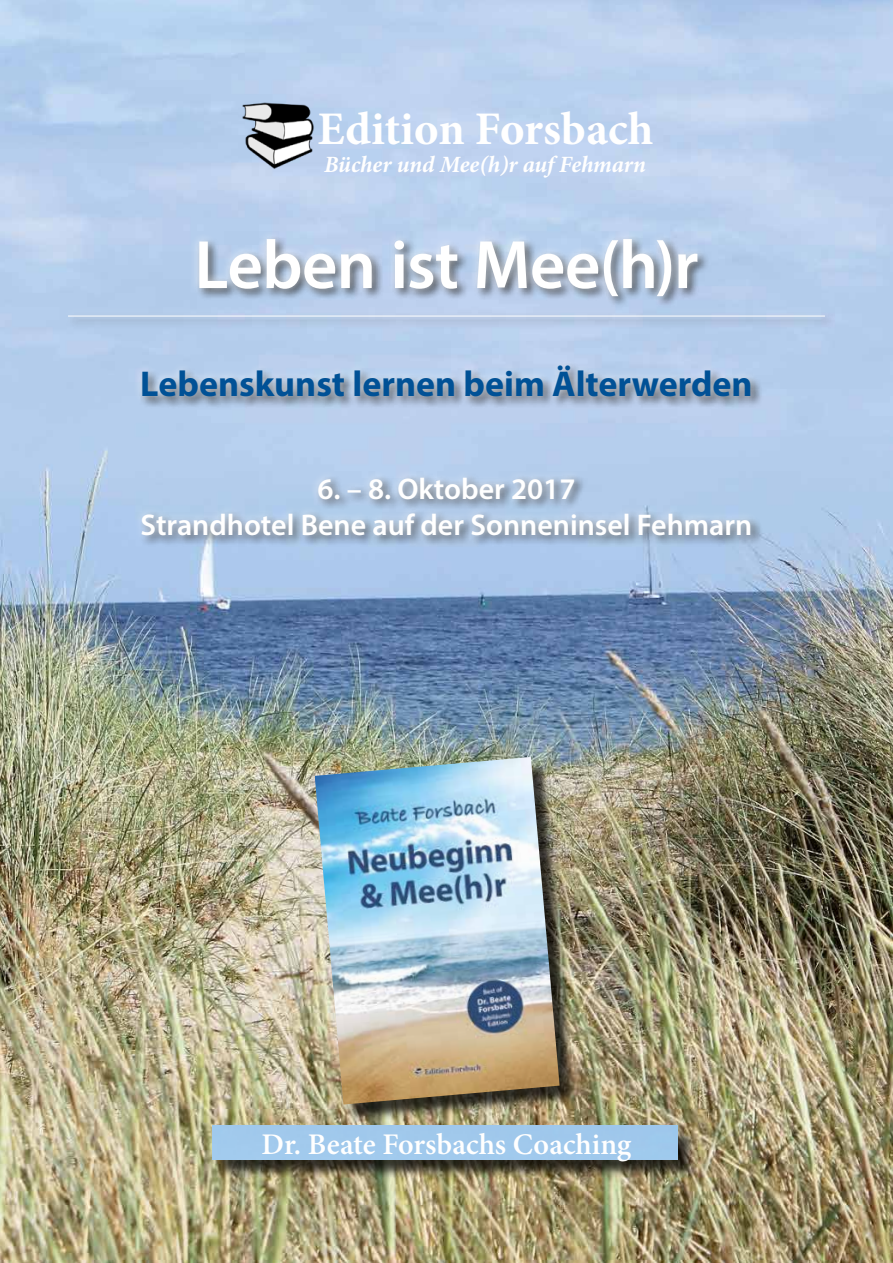
<style>
.page{position:relative;width:893px;height:1263px;background:#fff}
.page>*{position:absolute;margin:0;border:0;box-sizing:border-box;transform-origin:0 0}
.t1{font:600 69px "Myriad Pro";letter-spacing:-.01em;color:#fff}
.t2{font:700 46.8px "Minion Pro";color:#fff}
.t3{font:700 36px "Myriad Pro";color:#005196}
.t4{font:600 30px/36px "Myriad Pro";color:#fff;text-align:center}
.t5{font:600 30px "Minion Pro";color:#fff}
.t6{font:italic 700 23.4px "Minion Pro";letter-spacing:-.005em;color:#fff}
</style>
<div class="page">
<img style="left:0;top:0;width:893px;height:1263px">
<div style="left:139px;top:474px;width:624px;height:73px;background:#abc7e9"></div>
<div style="left:133px;top:468px;width:627px;height:76px;background:#fff;opacity:.75"></div>
<img style="left:239px;top:100px;width:77px;height:72px">
<div style="left:317px;top:760px;width:261px;height:363px;background:#000;opacity:.75"></div>
<img style="left:315px;top:757px;width:245px;height:347px">
<div style="left:215px;top:1128px;width:481px;height:51px;background:#000;opacity:.75"></div>
<div style="left:213px;top:1126px;width:464px;height:34px;background:#a1c9ec"></div>
<div style="left:66px;top:235px;width:770px;height:174px;background:#b6cceb"></div>
<div style="left:60px;top:229px;width:773px;height:177px;background:#fff;opacity:.75"></div>
<hr style="left:68px;top:316px;width:757px;height:1px;background:#fff">
<h2 class="t2" style="left:317px;top:96px;width:338px">Edition Forsbach</h2>
<p class="t6" style="left:324px;top:148px;width:323px">Bücher und Mee(h)r auf Fehmarn</p>
<h1 class="t1" style="left:194px;top:221px;width:506px">Leben ist Mee(h)r</h1>
<p class="t3" style="left:140px;top:360px;width:614px">Lebenskunst lernen beim Älterwerden</p>
<p class="t4" style="left:141px;top:470px;width:613px">6. – 8. Oktober 2017<br>Strandhotel Bene auf der Sonneninsel Fehmarn</p>
<p class="t5" style="left:262px;top:1124px;width:371px">Dr. Beate Forsbachs Coaching</p>
</div>
